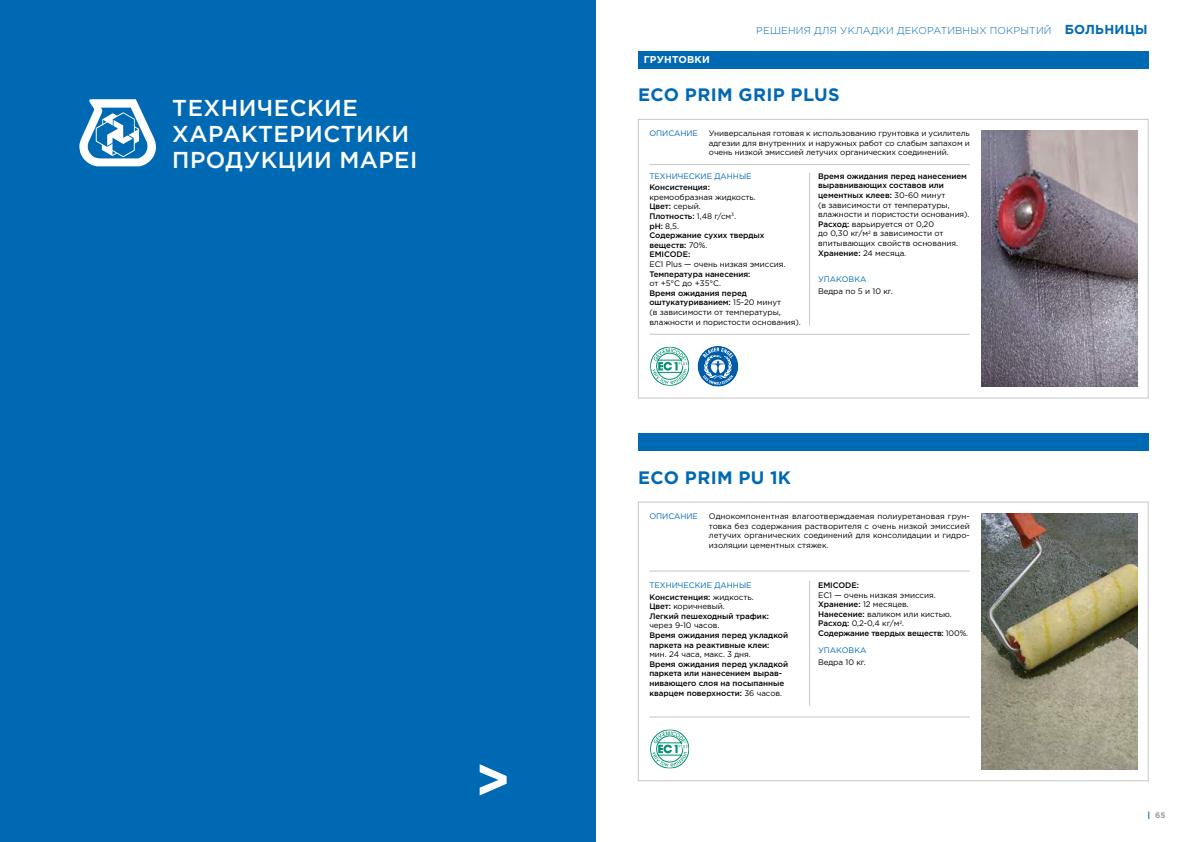
<style>
.page{position:relative;width:1191px;height:842px;background:#fff}
.page>*{position:absolute;margin:0;border:0;box-sizing:border-box;transform-origin:0 0}
.t1{font:700 55.7px "Gotham Pro";color:#fff}
.t2{font:500 23px/26px "Gotham Pro";letter-spacing:.02em;color:#fff}
.t3{font:700 18px "Gotham Pro";letter-spacing:.02em;color:#0069b4}
.t4{font:700 13px "Gotham Pro";letter-spacing:.02em;color:#0069b4}
.t5{font:300 10px "Gotham Pro";letter-spacing:.02em;color:#0069b4}
.t6{font:700 10px "Gotham Pro";letter-spacing:.02em;color:#fff}
.t7{font:8px/9.6px "Gotham Pro";letter-spacing:-.005em;color:#000}
.t8{font:500 8px/9.6px "Gotham Pro";letter-spacing:-.005em;color:#000}
.t9{font:8px/11.5px "Gotham Pro";color:#0069b4}
.t10{font:700 8px "Gotham Pro";color:#9d9c9c}
.s1{font-weight:400}
.s2{font-weight:500}
.s3{font-weight:500;color:#000}
.s4{color:#000}
.s5{color:#0069b4}
</style>
<div class="page">
<div style="left:0;top:0;width:595px;height:842px;background:#0069b4"></div>
<svg style="left:79px;top:99px;width:77px;height:67px"></svg>
<img style="left:981px;top:513px;width:156px;height:257px">
<div style="left:638px;top:434px;width:510px;height:17px;background:#0069b4"></div>
<div style="left:638px;top:502px;width:510px;height:279px;border:1px solid #c6c6c5"></div>
<hr style="left:649px;top:571px;width:320px;height:1px;background:#c6c6c5">
<hr style="left:649px;top:717px;width:320px;height:1px;background:#c6c6c5">
<hr style="left:809px;top:581px;width:1px;height:124px;background:#c6c6c5">
<svg style="left:649px;top:729px;width:41px;height:40px"></svg>
<svg style="left:650px;top:729px;width:39px;height:39px"></svg>
<div style="left:638px;top:51px;width:510px;height:17px;background:#0069b4"></div>
<img style="left:981px;top:130px;width:156px;height:257px">
<div style="left:638px;top:119px;width:510px;height:279px;border:1px solid #c6c6c5"></div>
<hr style="left:649px;top:164px;width:320px;height:1px;background:#c6c6c5">
<hr style="left:649px;top:334px;width:320px;height:1px;background:#c6c6c5">
<hr style="left:809px;top:173px;width:1px;height:153px;background:#c6c6c5">
<svg style="left:650px;top:347px;width:39px;height:39px"></svg>
<svg style="left:697px;top:346px;width:41px;height:41px"></svg>
<h2 class="t2" style="left:172px;top:94px;width:247px">ТЕХНИЧЕСКИЕ<br>ХАРАКТЕРИСТИКИ<br>ПРОДУКЦИИ MAPEI</h2>
<h1 class="t1" style="left:475px;top:747px;width:37px">&gt;</h1>
<p class="t6" style="left:644px;top:54px;width:67px">ГРУНТОВКИ</p>
<p class="t5" style="left:756px;top:25px;width:297px">РЕШЕНИЯ ДЛЯ УКЛАДКИ ДЕКОРАТИВНЫХ ПОКРЫТИЙ</p>
<h3 class="t3" style="left:638px;top:84px;width:203px">ECO PRIM GRIP PLUS</h3>
<p class="t9" style="left:649px;top:127px;width:50px">ОПИСАНИЕ</p>
<p class="t7" style="left:709px;top:129px;width:262px;text-align:justify">Универсальная готовая к использованию грунтовка и усилитель адгезии для внутренних и наружных работ со слабым запахом и очень низкой эмиссией летучих органических соединений.</p>
<p class="t9" style="left:649px;top:170px;width:104px">ТЕХНИЧЕСКИЕ ДАННЫЕ</p>
<p class="t8" style="left:649px;top:182px;width:62px">Консистенция:</p>
<p class="t8" style="left:649px;top:192px;width:117px"><span class="s1">кремообразная жидкость.<br></span>Цвет: <span class="s1">серый.<br></span>Плотность: <span class="s1">1,48 г/см</span><sup>3</sup><span class="s1">.<br></span>pH: <span class="s1">8,5.<br></span>Содержание сухих твердых веществ: <span class="s1">70%.<br></span>EMICODE:</p>
<p class="t7" style="left:649px;top:259px;width:138px">EC1 Plus — очень низкая эмиссия.</p>
<p class="t8" style="left:649px;top:269px;width:103px">Температура нанесения:</p>
<p class="t7" style="left:649px;top:279px;width:73px">от +5°C до +35°C.</p>
<p class="t7" style="left:649px;top:288px;width:153px"><span class="s2">Время ожидания перед оштукатуриванием:</span> 15-20 минут<br>(в зависимости от температуры, влажности и пористости основания).</p>
<p class="t7" style="left:818px;top:171px;width:153px"><span class="s2">Время ожидания перед нанесением выравнивающих составов или цементных клеев:</span> 30-60 минут<br>(в зависимости от температуры, влажности и пористости основания).<br><span class="s2">Расход:</span> варьируется от 0,20<br>до 0,30 кг/м<sup>2</sup> в зависимости от впитывающих свойств основания.<br><span class="s2">Хранение:</span> 24 месяца.</p>
<p class="t9" style="left:818px;top:274px;width:50px">УПАКОВКА</p>
<p class="t7" style="left:818px;top:286px;width:76px">Ведра по 5 и 10 кг.</p>
<h3 class="t4" style="left:1064px;top:22px;width:84px">БОЛЬНИЦЫ</h3>
<h3 class="t3" style="left:638px;top:467px;width:154px">ECO PRIM PU 1K</h3>
<p class="t9" style="left:649px;top:510px;width:50px">ОПИСАНИЕ</p>
<p class="t7" style="left:709px;top:511px;width:262px;text-align:justify">Однокомпонентная влагоотверждаемая полиуретановая грун&shy;товка без содержания растворителя с очень низкой эмиссией летучих органических соединений для консолидации и гидро&shy;изоляции цементных стяжек.</p>
<p class="t9" style="left:649px;top:579px;width:106px">ТЕХНИЧЕСКИЕ ДАННЫЕ<br><span class="s3">Консистенция:</span> <span class="s4">жидкость.</span></p>
<p class="t8" style="left:649px;top:601px;width:121px">Цвет: <span class="s1">коричневый.<br></span>Легкий пешеходный трафик:</p>
<p class="t7" style="left:649px;top:621px;width:72px">через 9-10 часов.</p>
<p class="t8" style="left:649px;top:630px;width:140px">Время ожидания перед укладкой паркета на реактивные клеи:</p>
<p class="t7" style="left:649px;top:649px;width:103px">мин. 24 часа, макс. 3 дня.</p>
<p class="t8" style="left:649px;top:659px;width:140px">Время ожидания перед укладкой паркета или нанесением вырав&shy;нивающего слоя на посыпанные кварцем поверхности: <span class="s1">36 часов.</span></p>
<p class="t8" style="left:818px;top:580px;width:42px">EMICODE:</p>
<p class="t7" style="left:818px;top:590px;width:152px">EC1 — очень низкая эмиссия.<br><span class="s2">Хранение:</span> 12 месяцев.<br><span class="s2">Нанесение:</span> валиком или кистью.<br><span class="s2">Расход:</span> 0,2-0,4 кг/м<sup>2</sup>.<br><span class="s2">Содержание твердых веществ:</span> 100%.</p>
<p class="t9" style="left:818px;top:644px;width:50px">УПАКОВКА</p>
<p class="t7" style="left:818px;top:657px;width:49px">Ведра 10 кг.</p>
<p class="t10" style="left:1147px;top:810px;width:19px"><span class="s5">|</span> 65</p>
</div>
